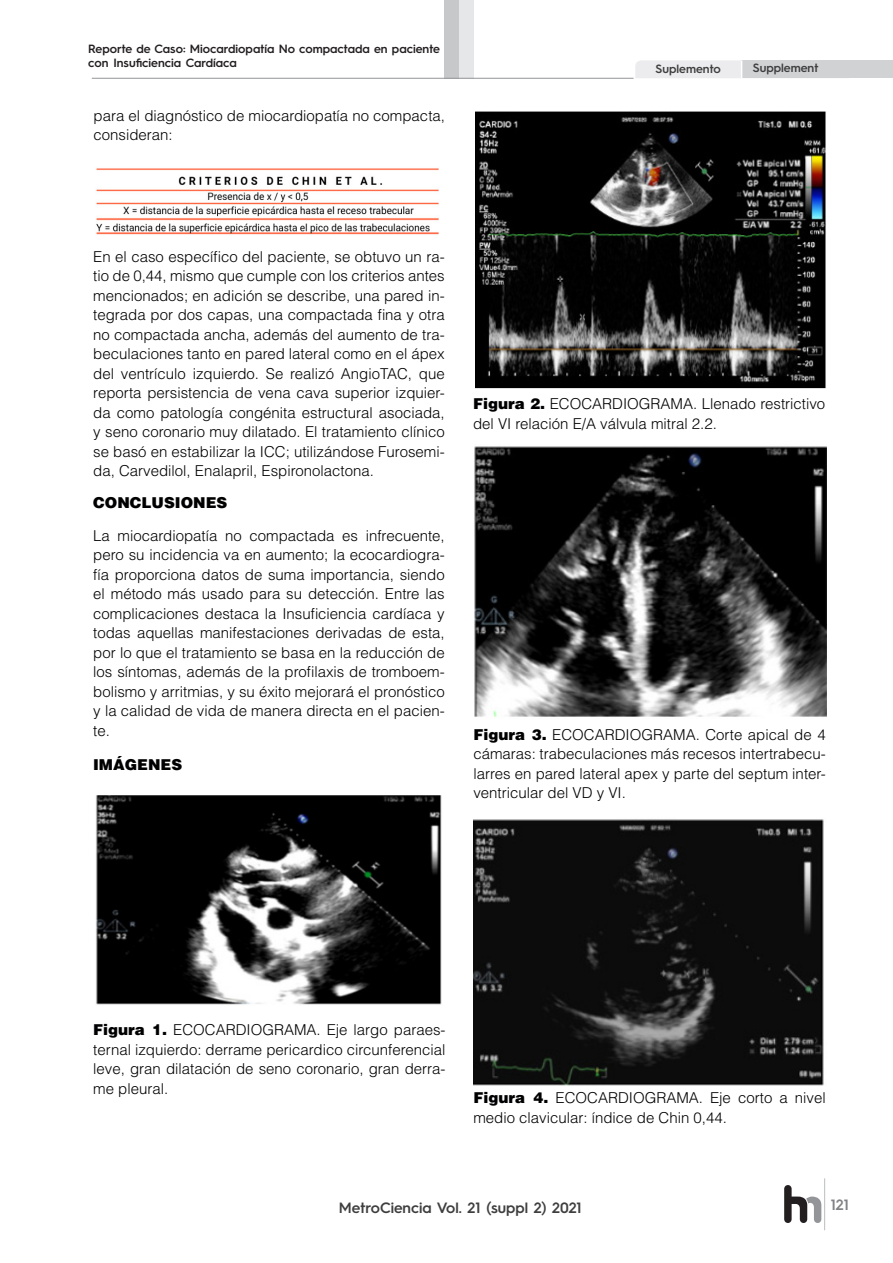
<style>
.page{position:relative;width:893px;height:1263px;background:#fff}
.page>*{position:absolute;margin:0;border:0;box-sizing:border-box;transform-origin:0 0}
.t1{font:300 15px/19.5px "Helvetica LT Std";color:#000002;text-align:justify}
.t2{font:600 15px "Hurme Geometric Sans 3";color:#3e3e3f}
.t3{font:900 15px "Helvetica LT Std";color:#000002}
.t4{font:600 15px "Hurme Geometric Sans 3";color:#808285}
.t5{font:600 12px/13.5px "Hurme Geometric Sans 3";color:#231f20}
.t6{font:600 12px "Hurme Geometric Sans 3";color:#3e3e3f}
.s1{font-weight:900}
</style>
<div class="page">
<hr style="left:824px;top:1178px;width:1px;height:52px;background:#bcbdc0">
<svg style="left:784px;top:1185px;width:37px;height:38px"></svg>
<div style="left:445px;top:0;width:14px;height:78px;background:#c7c8ca"></div>
<div style="left:459px;top:0;width:14px;height:78px;background:#e6e7e9"></div>
<hr style="left:92px;top:78px;width:542px;height:1px;background:#939598">
<div style="left:742px;top:60px;width:151px;height:18px;background:#d1d2d4"></div>
<div style="left:635px;top:60px;width:108px;height:18px;background:#ececee"></div>
<img style="left:96px;top:168px;width:343px;height:67px">
<img style="left:96px;top:795px;width:346px;height:210px">
<img style="left:475px;top:111px;width:351px;height:277px">
<img style="left:474px;top:446px;width:352px;height:271px">
<img style="left:473px;top:819px;width:351px;height:267px">
<p class="t5" style="left:88px;top:41px;width:353px">Reporte de Caso: Miocardiopatía No compactada en paciente con Insuficiencia Cardíaca</p>
<p class="t1" style="left:94px;top:105px;width:353px">para el diagnóstico de miocardiopatía no compacta, consideran:</p>
<p class="t6" style="left:656px;top:61px;width:67px">Suplemento</p>
<p class="t6" style="left:753px;top:60px;width:67px">Supplement</p>
<p class="t1" style="left:93px;top:246px;width:353px">En el caso específico del paciente, se obtuvo un ra&shy;tio de 0,44, mismo que cumple con los criterios antes mencionados; en adición se describe, una pared in&shy;tegrada por dos capas, una compactada fina y otra no compactada ancha, además del aumento de tra&shy;beculaciones tanto en pared lateral como en el ápex del ventrículo izquierdo. Se realizó AngioTAC, que reporta persistencia de vena cava superior izquier&shy;da como patología congénita estructural asociada, y seno coronario muy dilatado. El tratamiento clínico se basó en estabilizar la ICC; utilizándose Furosemi&shy;da, Carvedilol, Enalapril, Espironolactona.</p>
<p class="t3" style="left:93px;top:493px;width:136px">CONCLUSIONES</p>
<p class="t1" style="left:93px;top:525px;width:353px">La miocardiopatía no compactada es infrecuente, pero su incidencia va en aumento; la ecocardiogra&shy;fía proporciona datos de suma importancia, siendo el método más usado para su detección. Entre las complicaciones destaca la Insuficiencia cardíaca y todas aquellas manifestaciones derivadas de esta, por lo que el tratamiento se basa en la reducción de los síntomas, además de la profilaxis de tromboem&shy;bolismo y arritmias, y su éxito mejorará el pronóstico y la calidad de vida de manera directa en el pacien&shy;te.</p>
<p class="t3" style="left:93px;top:755px;width:91px">IMÁGENES</p>
<p class="t1" style="left:473px;top:394px;width:354px"><span class="s1">Figura 2.</span> ECOCARDIOGRAMA. Llenado restrictivo del VI relación E/A válvula mitral 2.2.</p>
<p class="t1" style="left:473px;top:724px;width:354px"><span class="s1">Figura 3.</span> ECOCARDIOGRAMA. Corte apical de 4 cámaras: trabeculaciones más recesos intertrabecu&shy;larres en pared lateral apex y parte del septum inter&shy;ventricular del VD y VI.</p>
<p class="t1" style="left:93px;top:1020px;width:354px"><span class="s1">Figura 1.</span> ECOCARDIOGRAMA. Eje largo paraes&shy;ternal izquierdo: derrame pericardico circunferencial leve, gran dilatación de seno coronario, gran derra&shy;me pleural.</p>
<p class="t1" style="left:473px;top:1088px;width:354px"><span class="s1">Figura 4.</span> ECOCARDIOGRAMA. Eje corto a nivel medio clavicular: índice de Chin 0,44.</p>
<p class="t2" style="left:339px;top:1197px;width:244px">MetroCiencia Vol. 21 (suppl 2) 2021</p>
<p class="t4" style="left:831px;top:1194px;width:19px">121</p>
</div>
